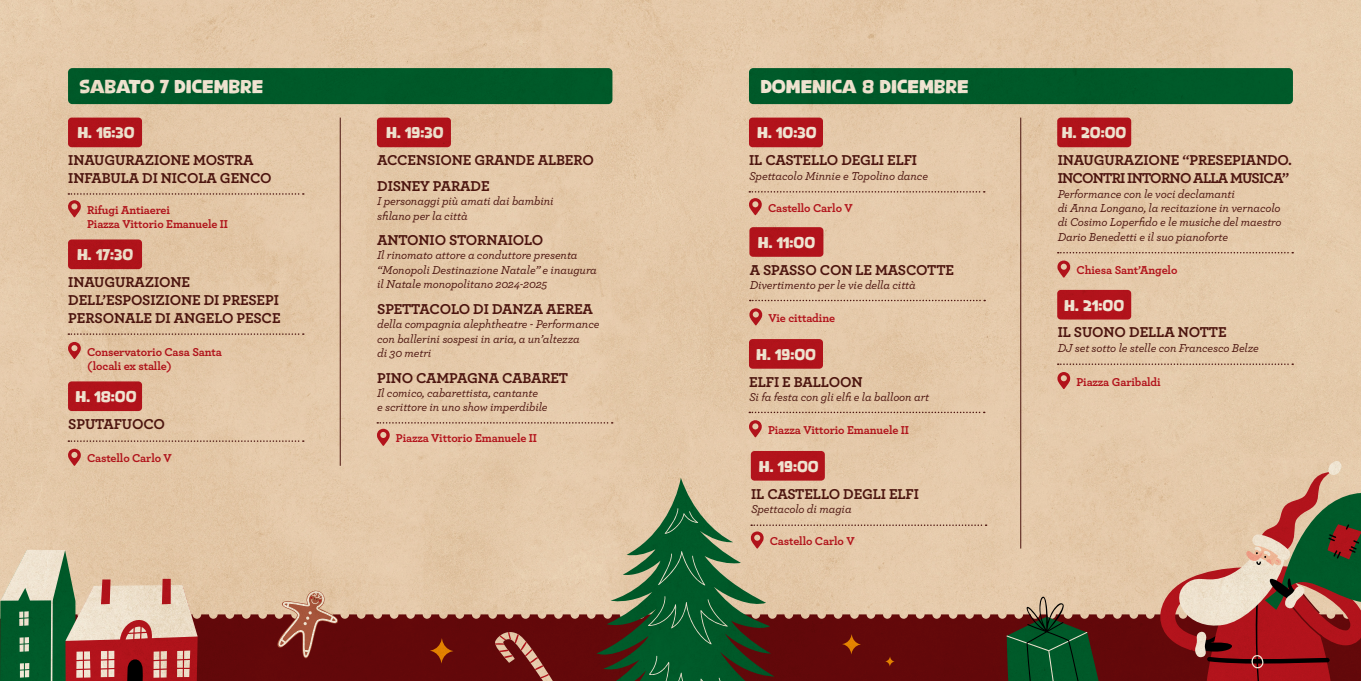
<style>
.page{position:relative;width:1361px;height:681px;background:#fff}
.page>*{position:absolute;margin:0;border:0;box-sizing:border-box;transform-origin:0 0}
.t1{font:18px "Brown Beige";color:#fff}
.t2{font:700 15px/18px "Archer Pro";letter-spacing:-.01em;color:#521813}
.t3{font:15px "Brown Beige";color:#fff}
.t4{font:700 15px/18px "Archer Pro";letter-spacing:-.04em;color:#521813}
.t5{font:italic 500 12px/14.4px "Archer Pro";letter-spacing:-.01em;color:#521813}
.t6{font:700 12px/14.4px "Archer Pro";letter-spacing:-.01em;color:#be1622}
</style>
<div class="page">
<img style="left:0;top:0;width:1361px;height:680px">
<h1 class="t1" style="left:79px;top:75px;width:185px">SABATO 7 DICEMBRE</h1>
<h1 class="t1" style="left:760px;top:75px;width:210px">DOMENICA 8 DICEMBRE</h1>
<p class="t3" style="left:77px;top:123px;width:59px">H. 16:30</p>
<p class="t2" style="left:68px;top:150px;width:205px">INAUGURAZIONE MOSTRA<br>INFABULA DI NICOLA GENCO</p>
<p class="t6" style="left:87px;top:202px;width:143px">Rifugi Antiaerei<br>Piazza Vittorio Emanuele II</p>
<p class="t3" style="left:386px;top:123px;width:59px">H. 19:30</p>
<p class="t3" style="left:757px;top:123px;width:61px">H. 10:30</p>
<p class="t2" style="left:749px;top:150px;width:169px">IL CASTELLO DEGLI ELFI</p>
<p class="t5" style="left:749px;top:167px;width:180px">Spettacolo Minnie e Topolino dance</p>
<p class="t6" style="left:768px;top:200px;width:86px">Castello Carlo V</p>
<p class="t2" style="left:377px;top:146px;width:218px;line-height:25.5px">ACCENSIONE GRANDE ALBERO<br>DISNEY PARADE</p>
<p class="t5" style="left:377px;top:193px;width:178px">I personaggi più amati dai bambini sfilano per la città</p>
<p class="t2" style="left:377px;top:230px;width:168px">ANTONIO STORNAIOLO</p>
<p class="t5" style="left:377px;top:247px;width:221px">Il rinomato attore a conduttore presenta “Monopoli Destinazione Natale” e inaugura il Natale monopolitano 2024-2025</p>
<p class="t2" style="left:377px;top:299px;width:217px">SPETTACOLO DI DANZA AEREA</p>
<p class="t5" style="left:377px;top:316px;width:224px">della compagnia alephtheatre - Performance con ballerini sospesi in aria, a un’altezza<br>di 30 metri</p>
<p class="t2" style="left:377px;top:367px;width:192px">PINO CAMPAGNA CABARET</p>
<p class="t5" style="left:377px;top:385px;width:172px">Il comico, cabarettista, cantante<br>e scrittore in uno show imperdibile</p>
<p class="t3" style="left:758px;top:233px;width:59px">H. 11:00</p>
<p class="t3" style="left:77px;top:245px;width:58px">H. 17:30</p>
<p class="t2" style="left:749px;top:260px;width:206px">A SPASSO CON LE MASCOTTE</p>
<p class="t5" style="left:749px;top:277px;width:168px">Divertimento per le vie della città</p>
<p class="t2" style="left:68px;top:272px;width:214px">INAUGURAZIONE<br>DELL’ESPOSIZIONE DI PRESEPI<br>PERSONALE DI ANGELO PESCE</p>
<p class="t6" style="left:768px;top:310px;width:68px">Vie cittadine</p>
<p class="t6" style="left:87px;top:343px;width:136px">Conservatorio Casa Santa (locali ex stalle)</p>
<p class="t3" style="left:756px;top:345px;width:61px">H. 19:00</p>
<p class="t2" style="left:749px;top:371px;width:115px">ELFI E BALLOON</p>
<p class="t3" style="left:75px;top:387px;width:63px">H. 18:00</p>
<p class="t5" style="left:749px;top:389px;width:181px">Si fa festa con gli elfi e la balloon art</p>
<p class="t2" style="left:68px;top:414px;width:98px">SPUTAFUOCO</p>
<p class="t6" style="left:87px;top:450px;width:86px">Castello Carlo V</p>
<p class="t6" style="left:396px;top:430px;width:143px">Piazza Vittorio Emanuele II</p>
<p class="t6" style="left:768px;top:421px;width:143px">Piazza Vittorio Emanuele II</p>
<p class="t3" style="left:759px;top:457px;width:61px">H. 19:00</p>
<p class="t2" style="left:751px;top:483px;width:169px">IL CASTELLO DEGLI ELFI</p>
<p class="t5" style="left:751px;top:501px;width:102px">Spettacolo di magia</p>
<p class="t6" style="left:770px;top:533px;width:86px">Castello Carlo V</p>
<p class="t3" style="left:1062px;top:123px;width:66px">H. 20:00</p>
<p class="t4" style="left:1057px;top:150px;width:236px">INAUGURAZIONE “PRESEPIANDO.<br>INCONTRI INTORNO ALLA MUSICA”</p>
<p class="t5" style="left:1057px;top:185px;width:225px">Performance con le voci declamanti<br>di Anna Longano, la recitazione in vernacolo di Cosimo Loperfido e le musiche del maestro Dario Benedetti e il suo pianoforte</p>
<p class="t6" style="left:1076px;top:262px;width:102px">Chiesa Sant’Angelo</p>
<p class="t3" style="left:1064px;top:296px;width:61px">H. 21:00</p>
<p class="t2" style="left:1057px;top:322px;width:170px">IL SUONO DELLA NOTTE</p>
<p class="t5" style="left:1057px;top:340px;width:203px">DJ set sotto le stelle con Francesco Belze</p>
<p class="t6" style="left:1076px;top:373px;width:86px">Piazza Garibaldi</p>
</div>
